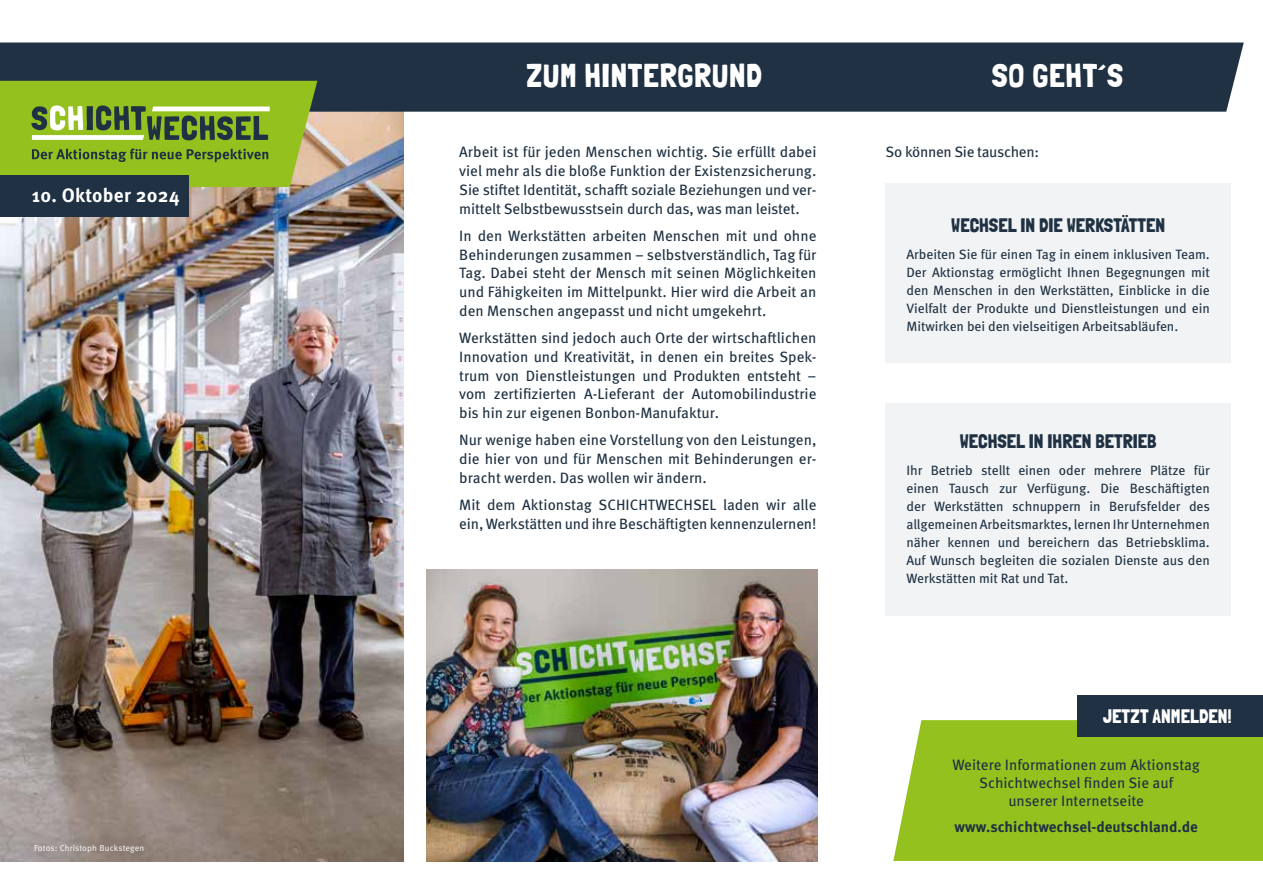
<style>
.page{position:relative;width:1263px;height:893px;background:#fff}
.page>*{position:absolute;margin:0;border:0;box-sizing:border-box;transform-origin:0 0}
.t1{font:33px "Londrina Solid";letter-spacing:.02em;color:#fff}
.t2{font:19.5px "Londrina Solid";color:#1f3142}
.t3{font:19.5px "Londrina Solid";color:#fff}
.t4{font:700 19.5px "Meta Pro";letter-spacing:.015em;color:#fff}
.t5{font:15px/18.8px "Meta Pro";letter-spacing:-.005em;color:#1f3142;text-align:justify}
.t6{font:700 15px "Meta Pro";color:#1f3142}
.t7{font:13.5px/18px "Meta Pro";letter-spacing:-.005em;color:#1f3142;text-align:justify}
.t8{font:8.7px "Meta Pro Norm";letter-spacing:.01em;color:#fff}
</style>
<div class="page">
<img style="left:0;top:112px;width:404px;height:749px">
<div style="left:0;top:43px;width:1244px;height:69px;background:#1f3142"></div>
<div style="left:893px;top:720px;width:370px;height:141px;background:#95c11f"></div>
<div style="left:1077px;top:696px;width:186px;height:41px;background:#1f3142"></div>
<svg style="left:0;top:81px;width:317px;height:106px;background:#8fb234"></svg>
<div style="left:0;top:175px;width:189px;height:42px;background:#1f3142"></div>
<img style="left:426px;top:570px;width:391px;height:291px">
<div style="left:885px;top:184px;width:346px;height:179px;background:#f1f3f5"></div>
<div style="left:885px;top:404px;width:346px;height:212px;background:#f1f3f5"></div>
<h2 class="t4" style="left:32px;top:180px;width:149px">10. Oktober 2024</h2>
<p class="t8" style="left:34px;top:842px;width:112px">Fotos: Christoph Buckstegen</p>
<h1 class="t1" style="left:526px;top:56px;width:237px">ZUM HINTERGRUND</h1>
<h1 class="t1" style="left:992px;top:56px;width:133px">SO GEHT´S</h1>
<p class="t5" style="left:459px;top:142px;width:359px">Arbeit ist für jeden Menschen wichtig. Sie erfüllt dabei viel mehr als die bloße Funktion der Existenzsicherung.<br>Sie stiftet Identität, schafft soziale Beziehungen und ver&shy;mittelt Selbstbewusstsein durch das, was man leistet.</p>
<p class="t5" style="left:459px;top:225px;width:359px">In den Werkstätten arbeiten Menschen mit und ohne Behinderungen zusammen – selbstverständlich, Tag für Tag. Dabei steht der Mensch mit seinen Möglichkeiten und Fähigkeiten im Mittelpunkt. Hier wird die Arbeit an den Menschen angepasst und nicht umgekehrt.</p>
<p class="t5" style="left:459px;top:328px;width:359px">Werkstätten sind jedoch auch Orte der wirtschaftlichen Innovation und Kreativität, in denen ein breites Spek&shy;trum von Dienstleistungen und Produkten entsteht – vom zertifizierten A-Lieferant der Automobilindustrie bis hin zur eigenen Bonbon-Manufaktur.</p>
<p class="t5" style="left:459px;top:430px;width:359px">Nur wenige haben eine Vorstellung von den Leistungen, die hier von und für Menschen mit Behinderungen er&shy;bracht werden. Das wollen wir ändern.</p>
<p class="t5" style="left:459px;top:495px;width:359px">Mit dem Aktionstag SCHICHTWECHSEL laden wir alle ein, Werkstätten und ihre Beschäftigten kennenzulernen!</p>
<p class="t5" style="left:885px;top:142px;width:155px">So können Sie tauschen:</p>
<h2 class="t2" style="left:951px;top:213px;width:215px">WECHSEL IN DIE WERKSTÄTTEN</h2>
<p class="t7" style="left:906px;top:244px;width:305px">Arbeiten Sie für einen Tag in einem inklusiven Team.<br>Der Aktionstag ermöglicht Ihnen Begegnungen mit den Menschen in den Werkstätten, Einblicke in die Vielfalt der Produkte und Dienstleistungen und ein Mitwirken bei den vielseitigen Arbeitsabläufen.</p>
<h2 class="t2" style="left:960px;top:429px;width:198px">WECHSEL IN IHREN BETRIEB</h2>
<p class="t7" style="left:906px;top:460px;width:305px">Ihr Betrieb stellt einen oder mehrere Plätze für einen Tausch zur Verfügung. Die Beschäftigten der Werkstätten schnuppern in Berufsfelder des allgemeinen Arbeitsmarktes, lernen Ihr Unternehmen näher kennen und bereichern das Betriebsklima.<br>Auf Wunsch begleiten die sozialen Dienste aus den Werkstätten mit Rat und Tat.</p>
<h2 class="t3" style="left:1103px;top:705px;width:130px">JETZT ANMELDEN!</h2>
<p class="t5" style="left:952px;top:754px;width:249px;line-height:18px;text-align:center">Weitere Informationen zum Aktionstag<br>Schichtwechsel finden Sie auf<br>unserer Internetseite</p>
<p class="t6" style="left:954px;top:815px;width:245px">www.schichtwechsel-deutschland.de</p>
</div>
